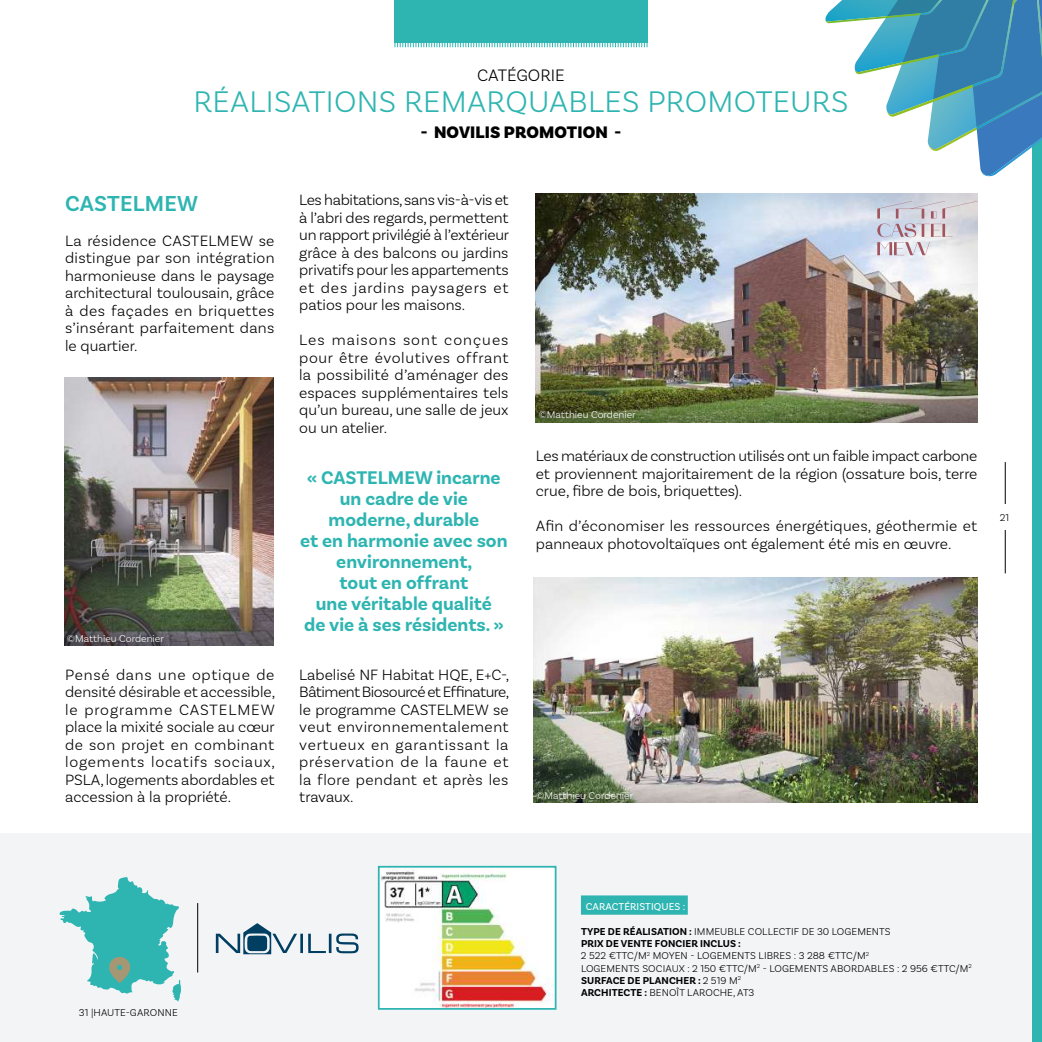
<style>
.page{position:relative;width:1042px;height:1042px;background:#fff}
.page>*{position:absolute;margin:0;border:0;box-sizing:border-box;transform-origin:0 0}
.t1{font:300 31.5px "Basic Sans Alt";letter-spacing:.01em;color:#2eb5b1}
.t2{font:600 22.75px "Basic Sans";letter-spacing:.01em;color:#2eb5b1}
.t3{font:700 19.25px/21px "Basic Sans";color:#2eb5b1;text-align:center}
.t4{font:900 17.5px "Basic Sans Alt";letter-spacing:.01em;color:#000}
.t5{font:300 17.5px "Basic Sans Alt";color:#000}
.t6{font:300 15.75px/17.5px "Basic Sans";color:#000;text-align:justify}
.t7{font:300 10.5px/12.2px "Basic Sans";letter-spacing:.01em;color:#000}
.t8{font:300 10.5px "Basic Sans";color:#fff}
.t9{font:10.5px "Basic Sans";letter-spacing:.01em;color:#fff}
.s1{font-weight:700}
</style>
<div class="page">
<div style="left:0;top:833px;width:1042px;height:209px;background:#f2f4f6"></div>
<hr style="left:1005px;top:462px;width:1px;height:111px;background:#000">
<div style="left:990px;top:504px;width:29px;height:25px;background:#fff"></div>
<div style="left:581px;top:895px;width:107px;height:19px;background:#2eb5b1"></div>
<div style="left:1032px;top:0;width:10px;height:1042px;background:#2eb5b1"></div>
<svg style="left:59px;top:877px;width:122px;height:124px"></svg>
<hr style="left:197px;top:903px;width:1px;height:69px;background:#000">
<div style="left:394px;top:0;width:253px;height:42px;background:#2eb5b1"></div>
<svg style="left:394px;top:42px;width:253px;height:5px"></svg>
<svg style="left:216px;top:923px;width:143px;height:31px"></svg>
<img style="left:64px;top:377px;width:209px;height:268px">
<img style="left:534px;top:578px;width:443px;height:224px">
<img style="left:536px;top:193px;width:441px;height:229px">
<svg style="left:877px;top:201px;width:100px;height:54px;background:#d4ced6"></svg>
<img style="left:381px;top:869px;width:172px;height:137px">
<div style="left:378px;top:866px;width:178px;height:143px;border:2px solid #2eb5b1"></div>
<svg style="left:825px;top:0;width:217px;height:177px"></svg>
<p class="t5" style="left:477px;top:64px;width:89px">CATÉGORIE</p>
<h1 class="t1" style="left:194px;top:83px;width:656px">RÉALISATIONS REMARQUABLES PROMOTEURS</h1>
<p class="t4" style="left:421px;top:122px;width:202px">- NOVILIS PROMOTION -</p>
<h2 class="t2" style="left:65px;top:189px;width:134px">CASTELMEW</h2>
<p class="t6" style="left:65px;top:231px;width:211px">La résidence CASTELMEW se distingue par son intégration harmonieuse dans le paysage architectural toulousain, grâce à des façades en briquettes s’insérant parfaitement dans le quartier.</p>
<p class="t8" style="left:67px;top:632px;width:98px">©Matthieu Cordenier</p>
<p class="t6" style="left:65px;top:665px;width:212px">Pensé dans une optique de densité désirable et accessible, le programme CASTELMEW place la mixité sociale au cœur de son projet en combinant logements locatifs sociaux, PSLA, logements abordables et accession à la propriété.</p>
<p class="t6" style="left:299px;top:191px;width:211px">Les habitations, sans vis-à-vis et à l’abri des regards, permettent un rapport privilégié à l’extérieur grâce à des balcons ou jardins privatifs pour les appartements et des jardins paysagers et patios pour les maisons.</p>
<p class="t6" style="left:299px;top:331px;width:211px">Les maisons sont conçues pour être évolutives offrant la possibilité d’aménager des espaces supplémentaires tels qu’un bureau, une salle de jeux ou un atelier.</p>
<p class="t3" style="left:300px;top:467px;width:209px">« CASTELMEW incarne un cadre de vie moderne, durable<br>et en harmonie avec son environnement,<br>tout en offrant<br>une véritable qualité<br>de vie à ses résidents. »</p>
<p class="t6" style="left:299px;top:665px;width:212px">Labelisé NF Habitat HQE, E+C-, Bâtiment Biosourcé et Effinature, le programme CASTELMEW se veut environnementalement vertueux en garantissant la préservation de la faune et la flore pendant et après les travaux.</p>
<p class="t8" style="left:539px;top:408px;width:98px">©Matthieu Cordenier</p>
<p class="t6" style="left:536px;top:447px;width:443px">Les matériaux de construction utilisés ont un faible impact carbone et proviennent majoritairement de la région (ossature bois, terre crue, fibre de bois, briquettes).</p>
<p class="t6" style="left:536px;top:517px;width:443px">Afin d’économiser les ressources énergétiques, géothermie et panneaux photovoltaïques ont également été mis en œuvre.</p>
<p class="t8" style="left:536px;top:789px;width:98px">©Matthieu Cordenier</p>
<p class="t7" style="left:1000px;top:511px;width:11px">21</p>
<p class="t7" style="left:79px;top:1006px;width:100px">31 |HAUTE-GARONNE</p>
<p class="t9" style="left:586px;top:900px;width:101px">CARACTÉRISTIQUES :</p>
<p class="t7" style="left:581px;top:925px;width:392px"><span class="s1">TYPE DE RÉALISATION :</span> IMMEUBLE COLLECTIF DE 30 LOGEMENTS<br><span class="s1">PRIX DE VENTE FONCIER INCLUS :<br></span>2 522 €TTC/M<sup>2</sup> MOYEN - LOGEMENTS LIBRES : 3 288 €TTC/M<sup>2<br></sup>LOGEMENTS SOCIAUX : 2 150 €TTC/M<sup>2</sup> - LOGEMENTS ABORDABLES : 2 956 €TTC/M<sup>2<br></sup><span class="s1">SURFACE DE PLANCHER :</span> 2 519 M<sup>2<br></sup><span class="s1">ARCHITECTE :</span> BENOÎT LAROCHE, AT3</p>
</div>
